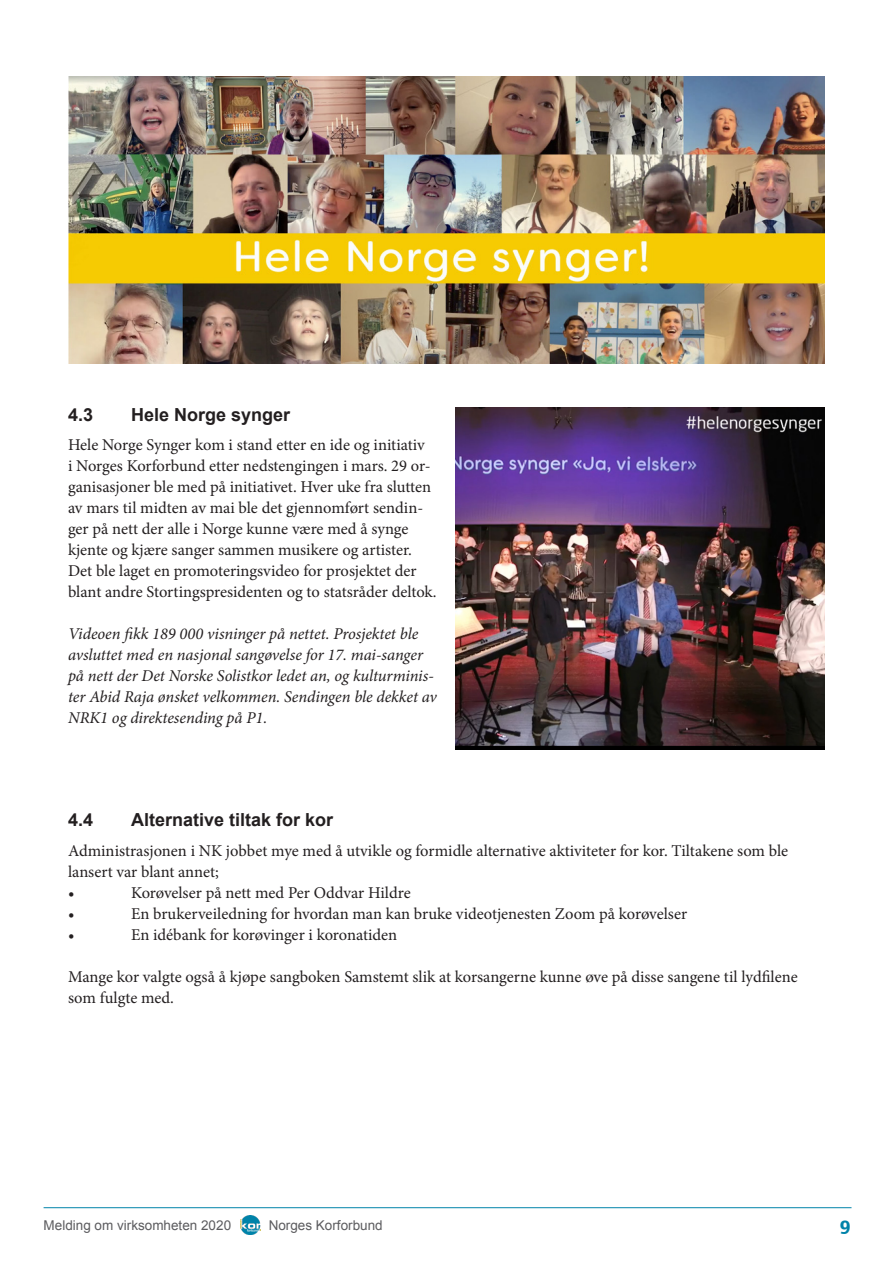
<style>
.page{position:relative;width:893px;height:1263px;background:#fff}
.page>*{position:absolute;margin:0;border:0;box-sizing:border-box;transform-origin:0 0}
.Overskrift_2{font:700 18px "Arial";color:#231f20}
.t1{font:18px "Charcoal CY";color:#0083a9}
.Brødtekst{font:16.5px/21px "Minion Pro";letter-spacing:-.005em;color:#231f20}
.Bildetekst{font:italic 16.5px/21px "Minion Pro";letter-spacing:-.005em;color:#231f20}
.t2{font:13.5px "Arial";color:#5c5c5f}
</style>
<div class="page">
<img style="left:240px;top:1215px;width:20px;height:19px">
<hr style="left:44px;top:1207px;width:807px;height:1px;background:#0083a9">
<img style="left:68px;top:77px;width:757px;height:287px">
<img style="left:455px;top:407px;width:370px;height:342px">
<p class="Overskrift_2" style="left:68px;top:402px;width:27px">4.3</p>
<p class="Overskrift_2" style="left:131px;top:402px;width:161px">Hele Norge synger</p>
<p class="Brødtekst" style="left:68px;top:434px;width:370px">Hele Norge Synger kom i stand etter en ide og initiativ<br>i Norges Korforbund etter nedstengingen i mars. 29 or&shy;ganisasjoner ble med på initiativet. Hver uke fra slutten av mars til midten av mai ble det gjennomført sendin&shy;ger på nett der alle i Norge kunne være med å synge kjente og kjære sanger sammen musikere og artister.<br>Det ble laget en promoteringsvideo for prosjektet der blant andre Stortingspresidenten og to statsråder deltok.</p>
<p class="Bildetekst" style="left:68px;top:623px;width:370px">Videoen fikk 189 000 visninger på nettet. Prosjektet ble avsluttet med en nasjonal sangøvelse for 17. mai-sanger på nett der Det Norske Solistkor ledet an, og kulturminis&shy;ter Abid Raja ønsket velkommen. Sendingen ble dekket av NRK1 og direktesending på P1.</p>
<p class="Overskrift_2" style="left:68px;top:808px;width:27px">4.4</p>
<p class="Overskrift_2" style="left:131px;top:808px;width:204px">Alternative tiltak for kor</p>
<p class="Brødtekst" style="left:68px;top:840px;width:722px">Administrasjonen i NK jobbet mye med å utvikle og formidle alternative aktiviteter for kor. Tiltakene som ble lansert var blant annet;</p>
<p class="Brødtekst" style="left:68px;top:882px;width:8px">•</p>
<p class="Brødtekst" style="left:131px;top:882px;width:281px">Korøvelser på nett med Per Oddvar Hildre</p>
<p class="Brødtekst" style="left:68px;top:903px;width:8px">•</p>
<p class="Brødtekst" style="left:131px;top:903px;width:558px">En brukerveiledning for hvordan man kan bruke videotjenesten Zoom på korøvelser</p>
<p class="Brødtekst" style="left:68px;top:924px;width:8px">•</p>
<p class="Brødtekst" style="left:131px;top:924px;width:268px">En idébank for korøvinger i koronatiden</p>
<p class="Brødtekst" style="left:68px;top:966px;width:731px">Mange kor valgte også å kjøpe sangboken Samstemt slik at korsangerne kunne øve på disse sangene til lydfilene som fulgte med.</p>
<p class="t2" style="left:44px;top:1217px;width:189px">Melding om virksomheten 2020</p>
<p class="t2" style="left:269px;top:1217px;width:116px">Norges Korforbund</p>
<p class="t1" style="left:840px;top:1216px;width:12px">9</p>
</div>
